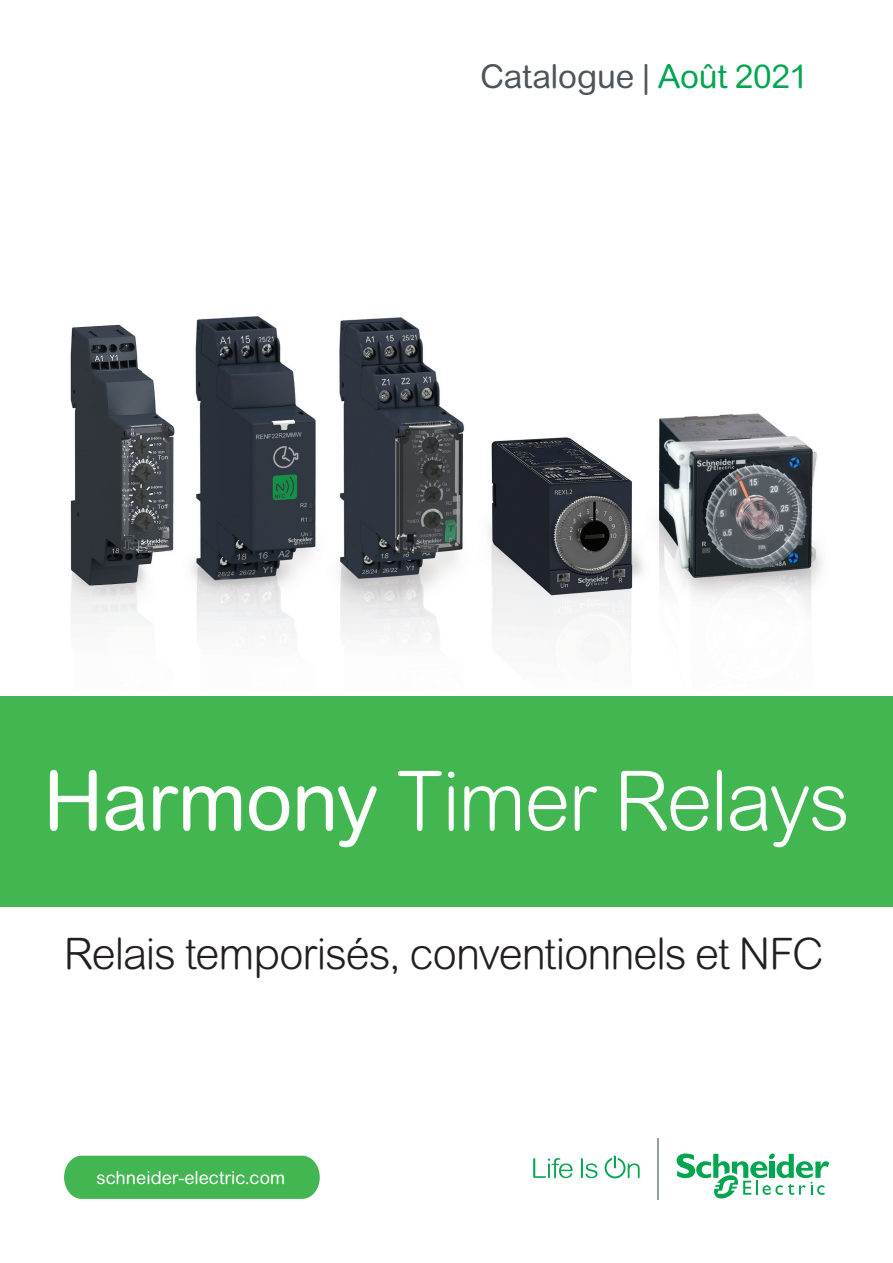
<style>
.page{position:relative;width:893px;height:1263px;background:#fff}
.page>*{position:absolute;margin:0;border:0;box-sizing:border-box;transform-origin:0 0}
.Front_title__55_Regu{font:300 82.5px "Arial Rounded MT Pro";letter-spacing:-.025em;color:#fff}
.Front_sub_title__40{font:300 43.5px "Arial Rounded MT Pro";letter-spacing:-.025em;color:#231f20}
.Front_Catalog___Mont{font:33px "Arial Rounded MT Pro";letter-spacing:-.01em;color:#4d545a}
.t1{font:18px "Arial Rounded MT Pro";color:#fff}
.s1{color:#00a54f}
.s2{font-weight:400}
</style>
<div class="page">
<div style="left:64px;top:1156px;width:256px;height:43px;background:#42b751"></div>
<svg style="left:533px;top:1158px;width:40px;height:20px"></svg>
<svg style="left:581px;top:1158px;width:17px;height:20px"></svg>
<svg style="left:605px;top:1156px;width:35px;height:22px"></svg>
<svg style="left:677px;top:1153px;width:152px;height:46px"></svg>
<hr style="left:658px;top:1138px;width:1px;height:61px;background:#959ea4">
<div style="left:0;top:696px;width:893px;height:211px;background:#42b751"></div>
<img style="left:70px;top:316px;width:752px;height:327px">
<p class="Front_Catalog___Mont" style="left:480px;top:57px;width:329px">Catalogue | <span class="s1">Août 2021</span></p>
<p class="Front_title__55_Regu" style="left:43px;top:753px;width:808px"><span class="s2">Harmony</span> Timer Relays</p>
<p class="Front_sub_title__40" style="left:64px;top:928px;width:761px">Relais temporisés, conventionnels et NFC</p>
<p class="t1" style="left:97px;top:1167px;width:190px">schneider-electric.com</p>
</div>
